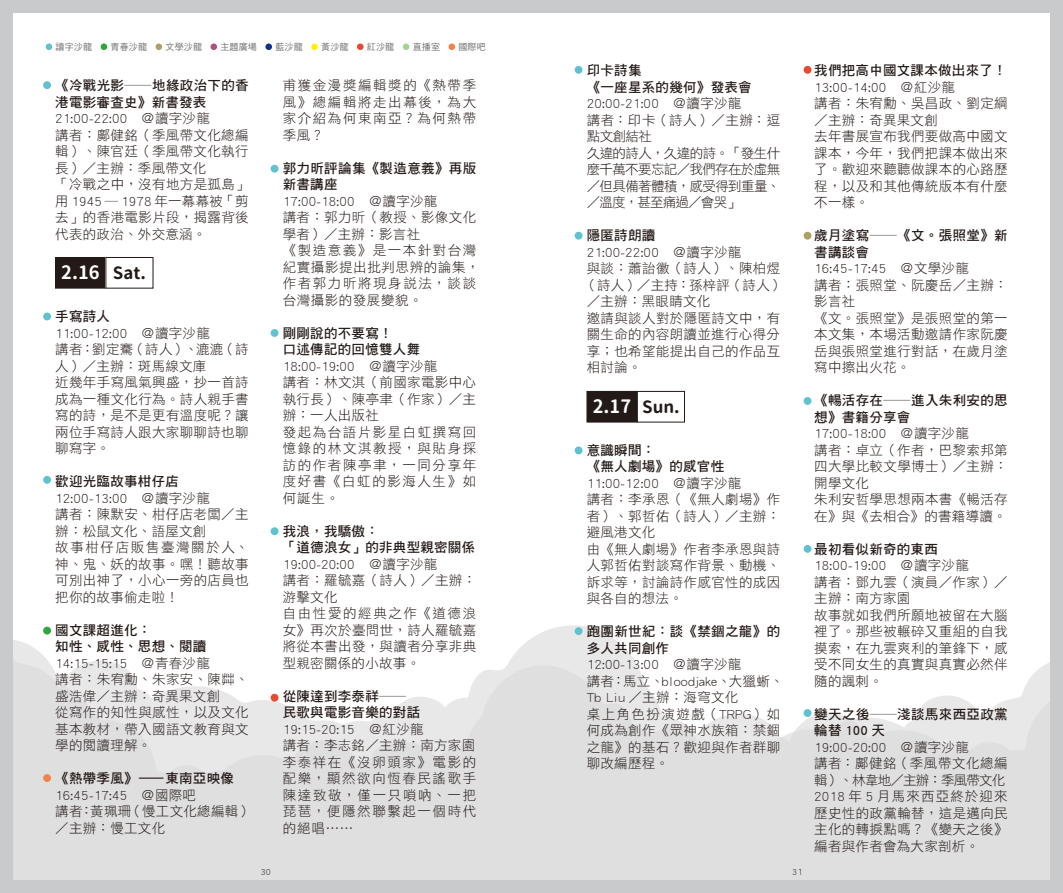
<style>
.page{position:relative;width:1063px;height:893px;background:#fff}
.page>*{position:absolute;margin:0;border:0;box-sizing:border-box;transform-origin:0 0}
.t1{font:700 18.45px "Gen Jyuu Gothic X";color:#fff}
.t2{font:700 16.8px "Gen Jyuu Gothic X";color:#231916}
.t3{font:13.5px/16.5px "DF Hei Std W3";letter-spacing:.025em;color:#231916;text-align:justify}
.t4{font:13.5px/16.5px "DF Hei Std W7";letter-spacing:.02em;color:#231916}
.t5{font:13.5px/16.5px "DF Hei Std W3";letter-spacing:.045em;color:#231916}
.t6{font:13.5px/16.5px "DF Hei Std W3";color:#231916}
.t7{font:9px "DF Hei Std W5";letter-spacing:.02em;color:#727272}
.t8{font:9px "DF Hei Std W3";color:#231916}
</style>
<div class="page">
<svg style="left:13px;top:625px;width:1037px;height:255px;fill:#dfdfe0"></svg>
<div style="left:0;top:0;width:1063px;height:13px;background:#c9cacb"></div>
<div style="left:0;top:0;width:13px;height:893px;background:#c9cacb"></div>
<div style="left:1050px;top:0;width:13px;height:893px;background:#c9cacb"></div>
<div style="left:0;top:880px;width:1063px;height:13px;background:#c9cacb"></div>
<div style="left:587px;top:391px;width:50px;height:31px;background:#231916"></div>
<div style="left:637px;top:391px;width:48px;height:31px;border:1px solid #231916"></div>
<div style="left:55px;top:257px;width:50px;height:31px;background:#231916"></div>
<div style="left:106px;top:257px;width:47px;height:31px;border:1px solid #231916"></div>
<div style="left:43px;top:81px;width:8px;height:8px;background:#5ec2d0;border-radius:50%"></div>
<div style="left:271px;top:165px;width:8px;height:8px;background:#5ec2d0;border-radius:50%"></div>
<div style="left:575px;top:66px;width:8px;height:8px;background:#5ec2d0;border-radius:50%"></div>
<div style="left:804px;top:66px;width:7px;height:8px;background:#e94931;border-radius:50%"></div>
<div style="left:575px;top:232px;width:8px;height:8px;background:#5ec2d0;border-radius:50%"></div>
<div style="left:804px;top:232px;width:7px;height:8px;background:#ada064;border-radius:50%"></div>
<div style="left:804px;top:397px;width:7px;height:8px;background:#5ec2d0;border-radius:50%"></div>
<div style="left:804px;top:545px;width:7px;height:8px;background:#5ec2d0;border-radius:50%"></div>
<div style="left:804px;top:709px;width:7px;height:8px;background:#5ec2d0;border-radius:50%"></div>
<div style="left:575px;top:446px;width:8px;height:8px;background:#5ec2d0;border-radius:50%"></div>
<div style="left:575px;top:627px;width:8px;height:8px;background:#5ec2d0;border-radius:50%"></div>
<div style="left:271px;top:329px;width:8px;height:8px;background:#5ec2d0;border-radius:50%"></div>
<div style="left:271px;top:694px;width:8px;height:8px;background:#e94931;border-radius:50%"></div>
<div style="left:271px;top:527px;width:8px;height:8px;background:#5ec2d0;border-radius:50%"></div>
<div style="left:43px;top:313px;width:8px;height:7px;background:#5ec2d0;border-radius:50%"></div>
<div style="left:43px;top:476px;width:8px;height:8px;background:#5ec2d0;border-radius:50%"></div>
<div style="left:43px;top:627px;width:8px;height:8px;background:#2ba839;border-radius:50%"></div>
<div style="left:43px;top:774px;width:8px;height:8px;background:#f0844b;border-radius:50%"></div>
<div style="left:156px;top:43px;width:6px;height:7px;background:#ada064;border-radius:50%"></div>
<div style="left:101px;top:43px;width:6px;height:7px;background:#2ba839;border-radius:50%"></div>
<div style="left:46px;top:43px;width:6px;height:7px;background:#5ec2d0;border-radius:50%"></div>
<div style="left:211px;top:43px;width:6px;height:7px;background:#ab537c;border-radius:50%"></div>
<div style="left:311px;top:43px;width:7px;height:7px;background:#fff100;border-radius:50%"></div>
<div style="left:265px;top:43px;width:7px;height:7px;background:#0d3488;border-radius:50%"></div>
<div style="left:403px;top:43px;width:6px;height:7px;background:#a4d298;border-radius:50%"></div>
<div style="left:357px;top:43px;width:7px;height:7px;background:#e94931;border-radius:50%"></div>
<div style="left:449px;top:43px;width:6px;height:7px;background:#f0844b;border-radius:50%"></div>
<p class="t7" style="left:56px;top:42px;width:38px">讀字沙龍</p>
<p class="t7" style="left:111px;top:42px;width:38px">青春沙龍</p>
<p class="t7" style="left:166px;top:42px;width:38px">文學沙龍</p>
<p class="t7" style="left:220px;top:42px;width:38px">主題廣場</p>
<p class="t7" style="left:275px;top:42px;width:29px">藍沙龍</p>
<p class="t7" style="left:321px;top:42px;width:29px">黃沙龍</p>
<p class="t7" style="left:367px;top:42px;width:29px">紅沙龍</p>
<p class="t7" style="left:413px;top:42px;width:29px">直播室</p>
<p class="t7" style="left:458px;top:42px;width:29px">國際吧</p>
<p class="t4" style="left:55px;top:77px;width:195px">《冷戰光影─地緣政治下的香港電影審查史》新書發表</p>
<p class="t3" style="left:55px;top:110px;width:156px">21:00-22:00　＠讀字沙龍</p>
<p class="t3" style="left:55px;top:126px;width:195px">講者：鄺健銘（季風帶文化總編輯）、陳官廷（季風帶文化執行長）／主辦：季風帶文化</p>
<p class="t3" style="left:55px;top:176px;width:195px">「冷戰之中，沒有地方是孤島」用 1945 ─ 1978 年一幕幕被「剪去」的香港電影片段，揭露背後代表的政治、外交意涵。</p>
<p class="t1" style="left:61px;top:259px;width:40px">2.16</p>
<p class="t2" style="left:113px;top:260px;width:35px">Sat.</p>
<p class="t4" style="left:55px;top:308px;width:56px">手寫詩人</p>
<p class="t3" style="left:55px;top:324px;width:156px">11:00-12:00　＠讀字沙龍</p>
<p class="t3" style="left:55px;top:341px;width:195px">講者：劉定騫（詩人）、漉漉（詩人）／主辦：斑馬線文庫</p>
<p class="t3" style="left:55px;top:374px;width:195px">近幾年手寫風氣興盛，抄一首詩成為一種文化行為。詩人親手書寫的詩，是不是更有溫度呢？讓兩位手寫詩人跟大家聊聊詩也聊聊寫字。</p>
<p class="t4" style="left:55px;top:473px;width:125px">歡迎光臨故事柑仔店</p>
<p class="t3" style="left:55px;top:489px;width:156px">12:00-13:00　＠讀字沙龍</p>
<p class="t3" style="left:55px;top:506px;width:195px">講者：陳默安、柑仔店老闆／主辦：松鼠文化、語屋文創</p>
<p class="t3" style="left:55px;top:539px;width:195px">故事柑仔店販售臺灣關於人、神、鬼、妖的故事。嘿！聽故事可別出神了，小心一旁的店員也把你的故事偷走啦！</p>
<p class="t4" style="left:55px;top:621px;width:98px">國文課超進化：</p>
<p class="t4" style="left:55px;top:638px;width:153px">知性、感性、思想、閱讀</p>
<p class="t3" style="left:55px;top:654px;width:156px">14:15-15:15　＠青春沙龍</p>
<p class="t3" style="left:55px;top:671px;width:195px">講者：朱宥勳、朱家安、陳茻、盛浩偉／主辦：奇異果文創</p>
<p class="t3" style="left:55px;top:704px;width:195px">從寫作的知性與感性，以及文化基本教材，帶入國語文教育與文學的閱讀理解。</p>
<p class="t4" style="left:55px;top:770px;width:180px">《熱帶季風》—東南亞映像</p>
<p class="t3" style="left:55px;top:786px;width:142px">16:45-17:45　＠國際吧</p>
<p class="t3" style="left:55px;top:803px;width:198px">講者：黃珮珊（慢工文化總編輯）／主辦：慢工文化</p>
<p class="t3" style="left:283px;top:77px;width:195px">甫獲金漫獎編輯獎的《熱帶季風》總編輯將走出幕後，為大家介紹為何東南亞？為何熱帶季風？</p>
<p class="t4" style="left:283px;top:159px;width:195px">郭力昕評論集《製造意義》再版新書講座</p>
<p class="t3" style="left:283px;top:192px;width:156px">17:00-18:00　＠讀字沙龍</p>
<p class="t3" style="left:283px;top:209px;width:195px">講者：郭力昕（教授、影像文化學者）／主辦：影言社</p>
<p class="t5" style="left:283px;top:242px;width:198px">《製造意義》是一本針對台灣紀實攝影提出批判思辨的論集，作者郭力昕將現身說法，談談台灣攝影的發展變貌。</p>
<p class="t4" style="left:283px;top:324px;width:111px">剛剛說的不要寫！</p>
<p class="t4" style="left:283px;top:341px;width:139px">口述傳記的回憶雙人舞</p>
<p class="t3" style="left:283px;top:357px;width:156px">18:00-19:00　＠讀字沙龍</p>
<p class="t3" style="left:283px;top:374px;width:195px">講者：林文淇（前國家電影中心執行長）、陳亭聿（作家）／主辦：一人出版社</p>
<p class="t3" style="left:283px;top:423px;width:195px">發起為台語片影星白虹撰寫回憶錄的林文淇教授，與貼身採訪的作者陳亭聿，一同分享年度好書《白虹的影海人生》如何誕生。</p>
<p class="t4" style="left:283px;top:522px;width:98px">我浪，我驕傲：</p>
<p class="t4" style="left:283px;top:539px;width:194px">「道德浪女」的非典型親密關係</p>
<p class="t3" style="left:283px;top:555px;width:156px">19:00-20:00　＠讀字沙龍</p>
<p class="t3" style="left:283px;top:572px;width:195px">講者：羅毓嘉（詩人）／主辦：游擊文化</p>
<p class="t3" style="left:283px;top:605px;width:195px">自由性愛的經典之作《道德浪女》再次於臺問世，詩人羅毓嘉將從本書出發，與讀者分享非典型親密關係的小故事。</p>
<p class="t4" style="left:283px;top:687px;width:125px">從陳達到李泰祥─</p>
<p class="t4" style="left:283px;top:704px;width:139px">民歌與電影音樂的對話</p>
<p class="t3" style="left:283px;top:720px;width:142px">19:15-20:15　＠紅沙龍</p>
<p class="t3" style="left:283px;top:737px;width:194px">講者：李志銘／主辦：南方家園</p>
<p class="t3" style="left:283px;top:753px;width:195px">李泰祥在《沒卵頭家》電影的配樂，顯然欲向恆春民謠歌手陳達致敬，僅一只嗩吶、一把琵琶，便隱然聯繫起一個時代的絕唱……</p>
<p class="t4" style="left:587px;top:62px;width:56px">印卡詩集</p>
<p class="t4" style="left:587px;top:79px;width:166px">《一座星系的幾何》發表會</p>
<p class="t3" style="left:587px;top:95px;width:156px">20:00-21:00　＠讀字沙龍</p>
<p class="t6" style="left:587px;top:112px;width:195px">講者：印卡（詩人）／主辦：逗點文創結社</p>
<p class="t3" style="left:587px;top:145px;width:195px">久違的詩人，久違的詩。「發生什麼千萬不要忘記／我們存在於虛無／但具備著體積，感受得到重量、／溫度，甚至痛過／會哭」</p>
<p class="t4" style="left:587px;top:227px;width:70px">隱匿詩朗讀</p>
<p class="t3" style="left:587px;top:244px;width:156px">21:00-22:00　＠讀字沙龍</p>
<p class="t3" style="left:583px;top:260px;width:202px;text-align:left">與談：蕭詒徽（詩人）、陳柏煜（詩人）／主持：孫梓評（詩人）／主辦：黑眼睛文化</p>
<p class="t3" style="left:587px;top:310px;width:195px">邀請與談人對於隱匿詩文中，有關生命的內容朗讀並進行心得分享；也希望能提出自己的作品互相討論。</p>
<p class="t1" style="left:593px;top:393px;width:40px">2.17</p>
<p class="t2" style="left:642px;top:394px;width:39px">Sun.</p>
<p class="t4" style="left:587px;top:442px;width:70px">意識瞬間：</p>
<p class="t4" style="left:587px;top:458px;width:139px">《無人劇場》的感官性</p>
<p class="t3" style="left:587px;top:475px;width:156px">11:00-12:00　＠讀字沙龍</p>
<p class="t3" style="left:587px;top:491px;width:195px">講者：李承恩（《無人劇場》作者）、郭哲佑（詩人）／主辦：避風港文化</p>
<p class="t3" style="left:587px;top:541px;width:195px">由《無人劇場》作者李承恩與詩人郭哲佑對談寫作背景、動機、訴求等，討論詩作感官性的成因與各自的想法。</p>
<p class="t4" style="left:587px;top:623px;width:195px">跑團新世紀：談《禁錮之龍》的多人共同創作</p>
<p class="t3" style="left:587px;top:656px;width:156px">12:00-13:00　＠讀字沙龍</p>
<p class="t3" style="left:587px;top:673px;width:198px">講者：馬立、bloodjake、大獵蜥、<br>Tb Liu ／主辦：海穹文化</p>
<p class="t3" style="left:587px;top:706px;width:195px">桌上角色扮演遊戲（TRPG）如何成為創作《眾神水族箱：禁錮之龍》的基石？歡迎與作者群聊聊改編歷程。</p>
<p class="t8" style="left:261px;top:867px;width:12px">30</p>
<p class="t8" style="left:792px;top:867px;width:12px">31</p>
<p class="t4" style="left:814px;top:62px;width:194px">我們把高中國文課本做出來了！</p>
<p class="t3" style="left:814px;top:79px;width:142px">13:00-14:00　＠紅沙龍</p>
<p class="t3" style="left:814px;top:95px;width:195px">講者：朱宥勳、吳昌政、劉定綱／主辦：奇異果文創</p>
<p class="t3" style="left:814px;top:128px;width:195px">去年書展宣布我們要做高中國文課本，今年，我們把課本做出來了。歡迎來聽聽做課本的心路歷程，以及和其他傳統版本有什麼不一樣。</p>
<p class="t4" style="left:814px;top:227px;width:195px">歲月塗寫─《文。張照堂》新書講談會</p>
<p class="t3" style="left:814px;top:260px;width:156px">16:45-17:45　＠文學沙龍</p>
<p class="t3" style="left:814px;top:277px;width:195px">講者：張照堂、阮慶岳／主辦：影言社</p>
<p class="t3" style="left:814px;top:310px;width:195px">《文。張照堂》是張照堂的第一本文集，本場活動邀請作家阮慶岳與張照堂進行對話，在歲月塗寫中擦出火花。</p>
<p class="t4" style="left:814px;top:392px;width:195px">《暢活存在─進入朱利安的思想》書籍分享會</p>
<p class="t3" style="left:814px;top:425px;width:156px">17:00-18:00　＠讀字沙龍</p>
<p class="t3" style="left:814px;top:442px;width:195px">講者：卓立（作者，巴黎索邦第四大學比較文學博士）／主辦：開學文化</p>
<p class="t3" style="left:814px;top:491px;width:195px">朱利安哲學思想兩本書《暢活存在》與《去相合》的書籍導讀。</p>
<p class="t4" style="left:814px;top:541px;width:125px">最初看似新奇的東西</p>
<p class="t3" style="left:814px;top:557px;width:156px">18:00-19:00　＠讀字沙龍</p>
<p class="t3" style="left:814px;top:574px;width:195px">講者：鄧九雲（演員／作家）／主辦：南方家園</p>
<p class="t3" style="left:814px;top:607px;width:195px">故事就如我們所願地被留在大腦裡了。那些被輾碎又重組的自我摸索，在九雲爽利的筆鋒下，感受不同女生的真實與真實必然伴隨的諷刺。</p>
<p class="t4" style="left:814px;top:706px;width:195px">變天之後─淺談馬來西亞政黨輪替 100 天</p>
<p class="t3" style="left:814px;top:739px;width:156px">19:00-20:00　＠讀字沙龍</p>
<p class="t3" style="left:814px;top:755px;width:195px">講者：鄺健銘（季風帶文化總編輯）、林韋地／主辦：季風帶文化</p>
<p class="t3" style="left:814px;top:788px;width:195px">2018 年 5 月馬來西亞終於迎來歷史性的政黨輪替，這是邁向民主化的轉捩點嗎？《變天之後》編者與作者會為大家剖析。</p>
</div>
